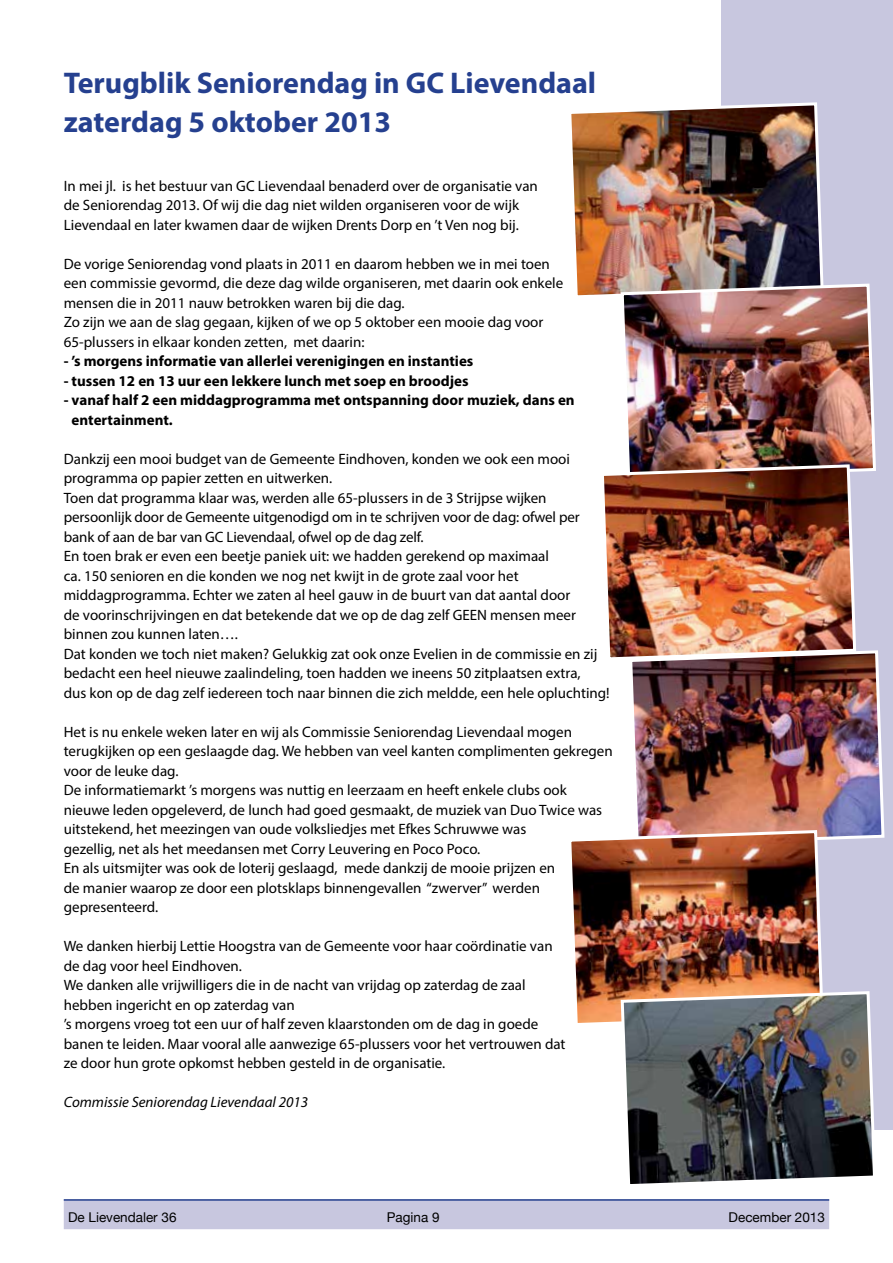
<style>
.page{position:relative;width:893px;height:1263px;background:#fff}
.page>*{position:absolute;margin:0;border:0;box-sizing:border-box;transform-origin:0 0}
.t1{font:700 30px/39px "Myriad Pro";color:#25408f}
.t2{font:15px/19.5px "Myriad Pro";color:#000}
.t3{font:700 15px/19.5px "Myriad Pro";color:#000}
.t4{font:italic 15px "Myriad Pro";color:#000}
.t5{font:13.5px "Helvetica Neue";color:#000}
</style>
<div class="page">
<div style="left:64px;top:1199px;width:765px;height:30px;background:#c8c7df"></div>
<hr style="left:64px;top:1199px;width:765px;height:2px;background:#25408f">
<div style="left:721px;top:0;width:172px;height:1129px;background:#c8c7df"></div>
<img style="left:571px;top:102px;width:253px;height:194px">
<img style="left:619px;top:282px;width:257px;height:190px">
<img style="left:632px;top:650px;width:253px;height:190px">
<img style="left:571px;top:828px;width:254px;height:195px">
<img style="left:619px;top:989px;width:258px;height:195px">
<img style="left:604px;top:463px;width:254px;height:199px">
<h1 class="t1" style="left:64px;top:62px;width:534px">Terugblik Seniorendag in GC Lievendaal zaterdag 5 oktober 2013</h1>
<p class="t2" style="left:64px;top:175px;width:476px">In mei jl. is het bestuur van GC Lievendaal benaderd over de organisatie van de Seniorendag 2013. Of wij die dag niet wilden organiseren voor de wijk<br>Lievendaal en later kwamen daar de wijken Drents Dorp en ’t Ven nog bij.</p>
<p class="t2" style="left:64px;top:253px;width:501px">De vorige Seniorendag vond plaats in 2011 en daarom hebben we in mei toen een commissie gevormd, die deze dag wilde organiseren, met daarin ook enkele mensen die in 2011 nauw betrokken waren bij die dag.<br>Zo zijn we aan de slag gegaan, kijken of we op 5 oktober een mooie dag voor 65-plussers in elkaar konden zetten, met daarin:</p>
<p class="t3" style="left:64px;top:351px;width:411px">- ’s morgens informatie van allerlei verenigingen en instanties</p>
<p class="t3" style="left:64px;top:370px;width:406px">- tussen 12 en 13 uur een lekkere lunch met soep en broodjes</p>
<p class="t3" style="left:72px;top:390px;width:505px;text-indent:-8px">- vanaf half 2 een middagprogramma met ontspanning door muziek, dans en entertainment.</p>
<p class="t2" style="left:64px;top:448px;width:547px">Dankzij een mooi budget van de Gemeente Eindhoven, konden we ook een mooi programma op papier zetten en uitwerken.<br>Toen dat programma klaar was, werden alle 65-plussers in de 3 Strijpse wijken persoonlijk door de Gemeente uitgenodigd om in te schrijven voor de dag: ofwel per bank of aan de bar van GC Lievendaal, ofwel op de dag zelf.<br>En toen brak er even een beetje paniek uit: we hadden gerekend op maximaal<br>ca. 150 senioren en die konden we nog net kwijt in de grote zaal voor het middagprogramma. Echter we zaten al heel gauw in de buurt van dat aantal door<br>de voorinschrijvingen en dat betekende dat we op de dag zelf GEEN mensen meer binnen zou kunnen laten….<br>Dat konden we toch niet maken? Gelukkig zat ook onze Evelien in de commissie en zij bedacht een heel nieuwe zaalindeling, toen hadden we ineens 50 zitplaatsen extra,<br>dus kon op de dag zelf iedereen toch naar binnen die zich meldde, een hele opluchting!</p>
<p class="t2" style="left:64px;top:721px;width:550px">Het is nu enkele weken later en wij als Commissie Seniorendag Lievendaal mogen terugkijken op een geslaagde dag. We hebben van veel kanten complimenten gekregen voor de leuke dag.<br>De informatiemarkt ’s morgens was nuttig en leerzaam en heeft enkele clubs ook nieuwe leden opgeleverd, de lunch had goed gesmaakt, de muziek van Duo Twice was uitstekend, het meezingen van oude volksliedjes met Efkes Schruwwe was<br>gezellig, net als het meedansen met Corry Leuvering en Poco Poco.<br>En als uitsmijter was ook de loterij geslaagd, mede dankzij de mooie prijzen en<br>de manier waarop ze door een plotsklaps binnengevallen “zwerver” werden gepresenteerd.</p>
<p class="t2" style="left:64px;top:936px;width:503px">We danken hierbij Lettie Hoogstra van de Gemeente voor haar coördinatie van de dag voor heel Eindhoven.<br>We danken alle vrijwilligers die in de nacht van vrijdag op zaterdag de zaal hebben ingericht en op zaterdag van<br>’s morgens vroeg tot een uur of half zeven klaarstonden om de dag in goede banen te leiden. Maar vooral alle aanwezige 65-plussers voor het vertrouwen dat ze door hun grote opkomst hebben gesteld in de organisatie.</p>
<p class="t4" style="left:64px;top:1093px;width:246px">Commissie Seniorendag Lievendaal 2013</p>
<p class="t5" style="left:68px;top:1209px;width:110px">De Lievendaler 36</p>
<p class="t5" style="left:387px;top:1209px;width:54px">Pagina 9</p>
<p class="t5" style="left:729px;top:1209px;width:98px">December 2013</p>
</div>
